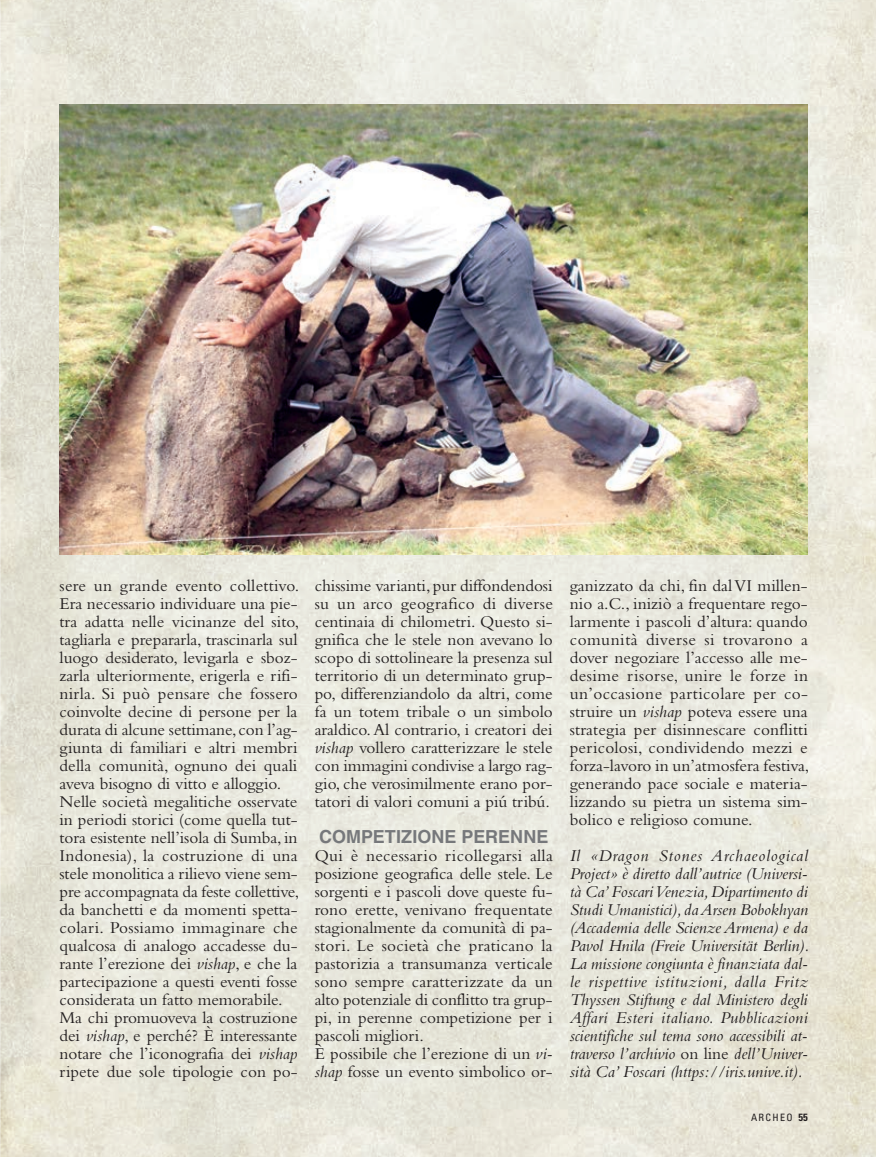
<style>
.page{position:relative;width:876px;height:1157px;background:#fff}
.page>*{position:absolute;margin:0;border:0;box-sizing:border-box;transform-origin:0 0}
.t1{font:700 18px "Helvetica LT Std";letter-spacing:.005em;color:#76787b}
.t2{font:17.25px/18px "Bembo Std";color:#231f20}
.t3{font:italic 17.25px/18px "Bembo Std";color:#231f20;text-align:justify}
.t4{font:condensed 10.2px "Univers LT Std";letter-spacing:.135em;color:#231f20}
.s1{font-style:italic}
.s2{font-style:normal}
.s3{font-weight:700;font-size:10.5px}
</style>
<div class="page">
<img style="left:0;top:0;width:876px;height:1157px">
<img style="left:60px;top:105px;width:748px;height:450px">
<p class="t2" style="left:60px;top:576px;width:241px">sere un grande evento collettivo.<br>Era necessario individuare una pie&shy;tra adatta nelle vicinanze del sito, tagliarla e prepararla, trascinarla sul luogo desiderato, levigarla e sboz&shy;zarla ulteriormente, erigerla e rifi&shy;nirla. Si può pensare che fossero coinvolte decine di persone per la durata di alcune settimane, con l’ag&shy;giunta di familiari e altri membri della comunità, ognuno dei quali aveva bisogno di vitto e alloggio.<br>Nelle società megalitiche osservate in periodi storici (come quella tut&shy;tora esistente nell’isola di Sumba, in Indonesia), la costruzione di una stele monolitica a rilievo viene sem&shy;pre accompagnata da feste collettive, da banchetti e da momenti spetta&shy;colari. Possiamo immaginare che qualcosa di analogo accadesse du&shy;rante l’erezione dei <span class="s1">vishap</span>, e che la partecipazione a questi eventi fosse considerata un fatto memorabile.<br>Ma chi promuoveva la costruzione dei <span class="s1">vishap</span>, e perché? È interessante notare che l’iconografia dei <span class="s1">vishap </span>ripete due sole tipologie con po-</p>
<p class="t2" style="left:315px;top:576px;width:240px;text-align:justify">chissime varianti, pur diffondendosi su un arco geografico di diverse centinaia di chilometri. Questo si&shy;gnifica che le stele non avevano lo scopo di sottolineare la presenza sul territorio di un determinato grup&shy;po, differenziandolo da altri, come fa un totem tribale o un simbolo araldico. Al contrario, i creatori dei <span class="s1">vishap</span> vollero caratterizzare le stele con immagini condivise a largo rag&shy;gio, che verosimilmente erano por&shy;tatori di valori comuni a piú tribú.</p>
<p class="t1" style="left:319px;top:825px;width:231px">COMPETIZIONE PERENNE</p>
<p class="t2" style="left:315px;top:846px;width:240px">Qui è necessario ricollegarsi alla posizione geografica delle stele. Le sorgenti e i pascoli dove queste fu&shy;rono erette, venivano frequentate stagionalmente da comunità di pa&shy;stori. Le società che praticano la pastorizia a transumanza verticale sono sempre caratterizzate da un alto potenziale di conflitto tra grup&shy;pi, in perenne competizione per i pascoli migliori.<br>È possibile che l’erezione di un <span class="s1">vi&shy;shap</span> fosse un evento simbolico or-</p>
<p class="t2" style="left:570px;top:576px;width:241px;text-align:justify">ganizzato da chi, fin dal VI millen&shy;nio a.C., iniziò a frequentare rego&shy;larmente i pascoli d’altura: quando comunità diverse si trovarono a dover negoziare l’accesso alle me&shy;desime risorse, unire le forze in un’occasione particolare per co&shy;struire un <span class="s1">vishap</span> poteva essere una strategia per disinnescare conflitti pericolosi, condividendo mezzi e forza-lavoro in un’atmosfera festiva, generando pace sociale e materia&shy;lizzando su pietra un sistema sim&shy;bolico e religioso comune.</p>
<p class="t3" style="left:570px;top:846px;width:241px">Il «Dragon Stones Archaeological Project» è diretto dall’autrice (Universi&shy;tà Ca’ Foscari Venezia, Dipartimento di Studi Umanistici), da Arsen Bobokhyan (Accademia delle Scienze Armena) e da Pavol Hnila (Freie Universität Berlin).<br>La missione congiunta è finanziata dal&shy;le rispettive istituzioni, dalla Fritz Thyssen Stiftung e dal Ministero degli Affari Esteri italiano. Pubblicazioni scientifiche sul tema sono accessibili at&shy;traverso l’archivio <span class="s2">on line</span> dell’Univer&shy;sità Ca’ Foscari (https://iris.unive.it).</p>
<p class="t4" style="left:751px;top:1111px;width:58px">ARCHEO <span class="s3">55</span></p>
</div>
